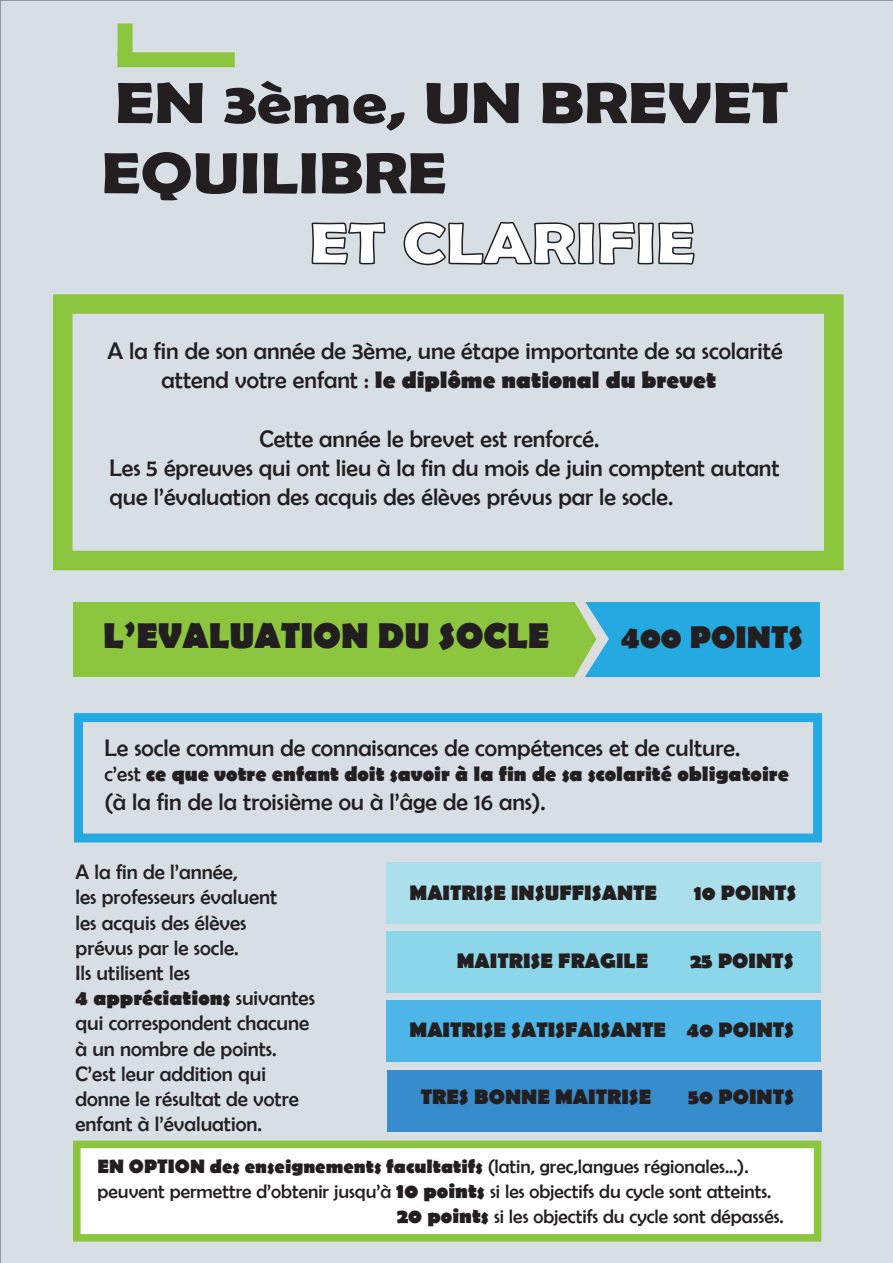
<style>
.page{position:relative;width:893px;height:1263px;background:#d7dee4}
.page>*{position:absolute;margin:0;border:0;box-sizing:border-box;transform-origin:0 0}
.t1{font:700 58.5px/70.2px "Berlin Sans FB Demi";color:#231f20;scale:1.18 1}
.t2{font:700 58.5px "Berlin Sans FB Demi";color:#fff;scale:1.18 1}
.t3{font:700 36px "Berlin Sans FB";color:#231f20}
.t4{font:700 31.5px "Berlin Sans FB";color:#231f20}
.t5{font:24px/28.8px "Berlin Sans FB";color:#231f20;text-align:center}
.t6{font:21px/25.2px "Berlin Sans FB";color:#231f20}
.t7{font:700 21px "Berlin Sans FB";color:#231f20}
.t8{font:19.5px "Berlin Sans FB";color:#231f20}
.t9{font:700 19.5px "Berlin Sans FB";color:#231f20}
.s1{font-weight:700}
.s2{font-weight:400}
.s3{font-weight:700;font-size:21px}
</style>
<div class="page">
<div style="left:117px;top:52px;width:118px;height:15px;background:#8bc63e"></div>
<div style="left:118px;top:23px;width:15px;height:33px;background:#8bc63e"></div>
<svg style="left:311px;top:173px;width:75px;height:92px;background:#c8ced4"></svg>
<svg style="left:403px;top:173px;width:292px;height:109px;background:#cbd1d7"></svg>
<div style="left:53px;top:294px;width:790px;height:276px;border:20px solid #8bc63e"></div>
<div style="left:585px;top:602px;width:235px;height:74px;background:#24aae1"></div>
<svg style="left:564px;top:587px;width:51px;height:125px"></svg>
<div style="left:73px;top:602px;width:502px;height:74px;background:#8bc63e"></div>
<div style="left:74px;top:713px;width:748px;height:129px;border:9px solid #24aae1"></div>
<div style="left:386px;top:862px;width:434px;height:62px;background:#acdfec"></div>
<div style="left:387px;top:931px;width:434px;height:61px;background:#8cd6ea"></div>
<div style="left:386px;top:1000px;width:434px;height:62px;background:#4db5e7"></div>
<div style="left:387px;top:1070px;width:434px;height:62px;background:#378ccb"></div>
<div style="left:73px;top:1140px;width:748px;height:101px;background:#fff;border:8px solid #8bc63e"></div>
<h1 class="t1" style="left:101px;top:67px;width:583px">EN 3ème, UN BREVET<br>EQUILIBRE</h1>
<h1 class="t2" style="left:309px;top:209px;width:328px">ET CLARIFIE</h1>
<p class="t5" style="left:107px;top:336px;width:677px">A la fin de son année de 3ème, une étape importante de sa scolarité attend votre enfant : <span class="s1">le diplôme national du brevet</span></p>
<p class="t5" style="left:109px;top:424px;width:672px;text-align:left;text-indent:150px">Cette année le brevet est renforcé.<br>Les 5 épreuves qui ont lieu à la fin du mois de juin comptent autant que l’évaluation des acquis des élèves prévus par le socle.</p>
<h2 class="t3" style="left:103px;top:615px;width:447px">L’EVALUATION DU SOCLE</h2>
<h3 class="t4" style="left:621px;top:619px;width:184px">400 POINTS</h3>
<p class="t5" style="left:105px;top:733px;width:637px">Le socle commun de connaisances de compétences et de culture.</p>
<p class="t7" style="left:105px;top:762px;width:686px"><span class="s2">c’est</span> ce que votre enfant doit savoir à la fin de sa scolarité obligatoire</p>
<p class="t5" style="left:105px;top:787px;width:443px">(à la fin de la troisième ou à l’âge de 16 ans).</p>
<p class="t6" style="left:76px;top:859px;width:241px">A la fin de l’année,<br>les professeurs évaluent<br>les acquis des élèves<br>prévus par le socle.<br>Ils utilisent les<br><span class="s1">4 appréciations</span> suivantes qui correspondent chacune à un nombre de points.<br>C’est leur addition qui donne le résultat de votre enfant à l’évaluation.</p>
<p class="t7" style="left:410px;top:881px;width:249px">MAITRISE INSUFFISANTE</p>
<p class="t7" style="left:694px;top:881px;width:104px">10 POINTS</p>
<p class="t7" style="left:457px;top:948px;width:193px">MAITRISE FRAGILE</p>
<p class="t7" style="left:690px;top:948px;width:105px">25 POINTS</p>
<p class="t7" style="left:410px;top:1018px;width:386px">MAITRISE SATISFAISANTE 40 POINTS</p>
<p class="t7" style="left:421px;top:1085px;width:232px">TRES BONNE MAITRISE</p>
<p class="t7" style="left:688px;top:1085px;width:108px">50 POINTS</p>
<p class="t9" style="left:98px;top:1155px;width:653px">EN OPTION des enseignements facultatifs <span class="s2">(latin, grec,langues régionales...).</span></p>
<p class="t8" style="left:98px;top:1180px;width:675px">peuvent permettre d’obtenir jusqu’à <span class="s3">10 points</span> si les objectifs du cycle sont atteints.</p>
<p class="t8" style="left:397px;top:1205px;width:388px"><span class="s3">20 points</span> si les objectifs du cycle sont dépassés.</p>
</div>
